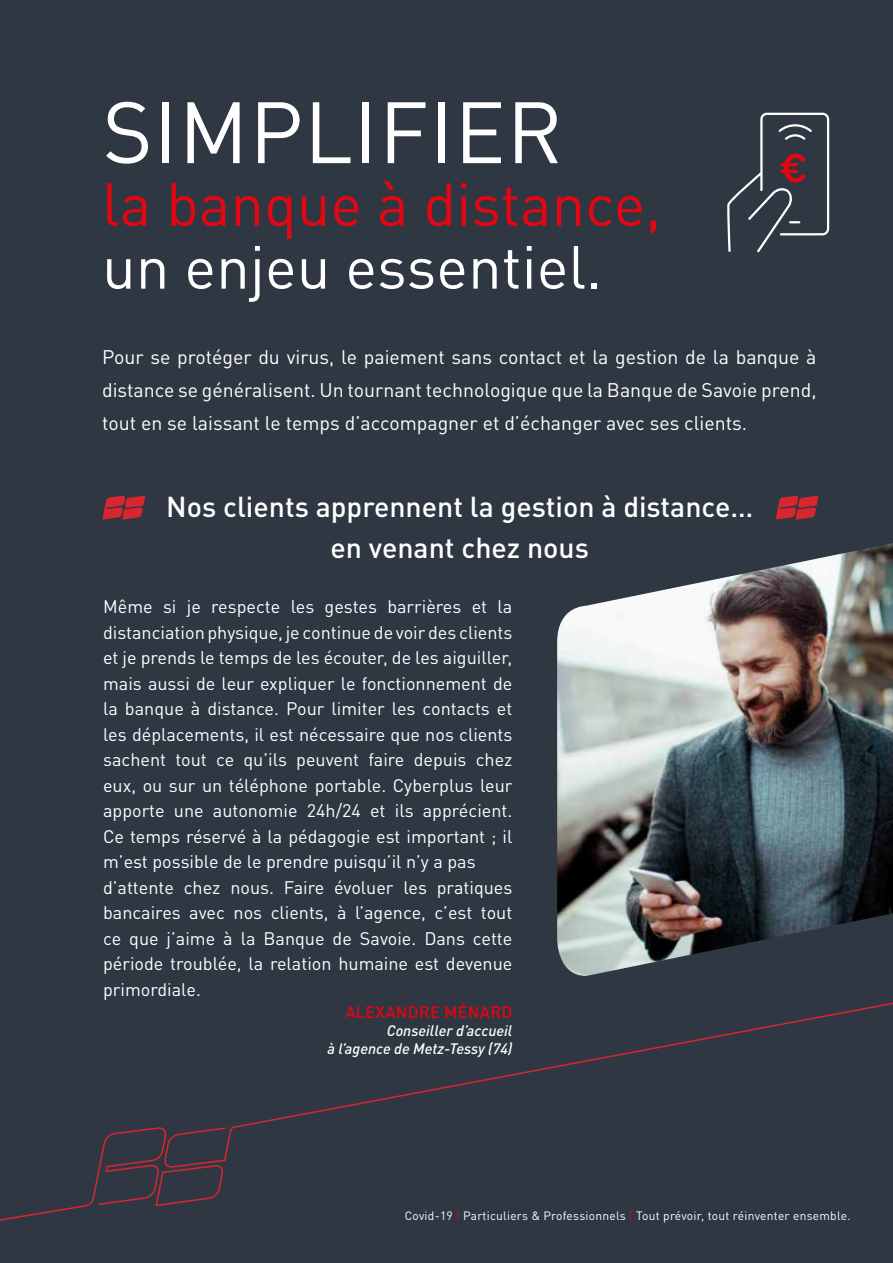
<style>
.page{position:relative;width:893px;height:1263px;background:#fff}
.page>*{position:absolute;margin:0;border:0;box-sizing:border-box;transform-origin:0 0}
.t1{font:85.5px "DIN Pro";letter-spacing:.01em;color:#fff}
.t2{font:59.85px "DIN Pro";color:#e30613}
.t3{font:59.85px "DIN Pro";color:#fff}
.t4{font:500 39.6px "Gotham Rounded";color:#e30613}
.t5{font:500 28.5px/41px "DIN Pro";color:#fff;text-align:center}
.t6{font:19.5px/33px "DIN Pro";color:#fff;text-align:justify}
.t7{font:18px/25.5px "DIN Pro";color:#fff}
.t8{font:500 16.5px "DIN Pro";letter-spacing:.01em;color:#e30613}
.t9{font:italic 500 15px/18px "DIN Pro";color:#fff;text-align:right}
.t10{font:12px "DIN Pro";letter-spacing:.02em;color:#fff}
.s1{color:#e30613}
</style>
<div class="page">
<div style="left:1px;top:0;width:892px;height:1263px;background:#2e3742"></div>
<svg style="left:102px;top:495px;width:43px;height:25px"></svg>
<svg style="left:776px;top:495px;width:43px;height:25px"></svg>
<img style="left:557px;top:543px;width:336px;height:258px">
<svg style="left:727px;top:112px;width:103px;height:141px"></svg>
<img style="left:0;top:0;width:1px;height:1263px">
<svg style="left:0;top:30px;width:1px;height:563px"></svg>
<svg style="left:0;top:801px;width:893px;height:462px"></svg>
<h1 class="t1" style="left:102px;top:67px;width:462px">SIMPLIFIER</h1>
<h2 class="t2" style="left:102px;top:159px;width:561px">la banque à distance,</h2>
<h2 class="t3" style="left:102px;top:221px;width:502px">un enjeu essentiel.</h2>
<h3 class="t4" style="left:779px;top:139px;width:30px">€</h3>
<p class="t6" style="left:102px;top:339px;width:716px">Pour se protéger du virus, le paiement sans contact et la gestion de la banque à distance se généralisent. Un tournant technologique que la Banque de Savoie prend, tout en se laissant le temps d’accompagner et d’échanger avec ses clients.</p>
<h3 class="t5" style="left:166px;top:484px;width:589px">Nos clients apprennent la gestion à distance… en venant chez nous</h3>
<p class="t7" style="left:103px;top:593px;width:411px">Même si je respecte les gestes barrières et la distanciation physique, je continue de voir des clients et je prends le temps de les écouter, de les aiguiller, mais aussi de leur expliquer le fonctionnement de la banque à distance. Pour limiter les contacts et les déplacements, il est nécessaire que nos clients sachent tout ce qu’ils peuvent faire depuis chez eux, ou sur un téléphone portable. Cyberplus leur apporte une autonomie 24h/24 et ils apprécient.<br>Ce temps réservé à la pédagogie est important ; il m’est possible de le prendre puisqu’il n’y a pas d’attente chez nous. Faire évoluer les pratiques bancaires avec nos clients, à l’agence, c’est tout ce que j’aime à la Banque de Savoie. Dans cette période troublée, la relation humaine est devenue primordiale.</p>
<p class="t8" style="left:345px;top:999px;width:168px">ALEXANDRE MÉNARD</p>
<p class="t9" style="left:328px;top:1020px;width:186px">Conseiller d’accueil<br>à l’agence de Metz-Tessy (74)</p>
<p class="t10" style="left:405px;top:1207px;width:447px">Covid-19 <span class="s1">I</span> Particuliers &amp; Professionnels <span class="s1">I</span> Tout prévoir, tout réinventer ensemble.</p>
</div>
